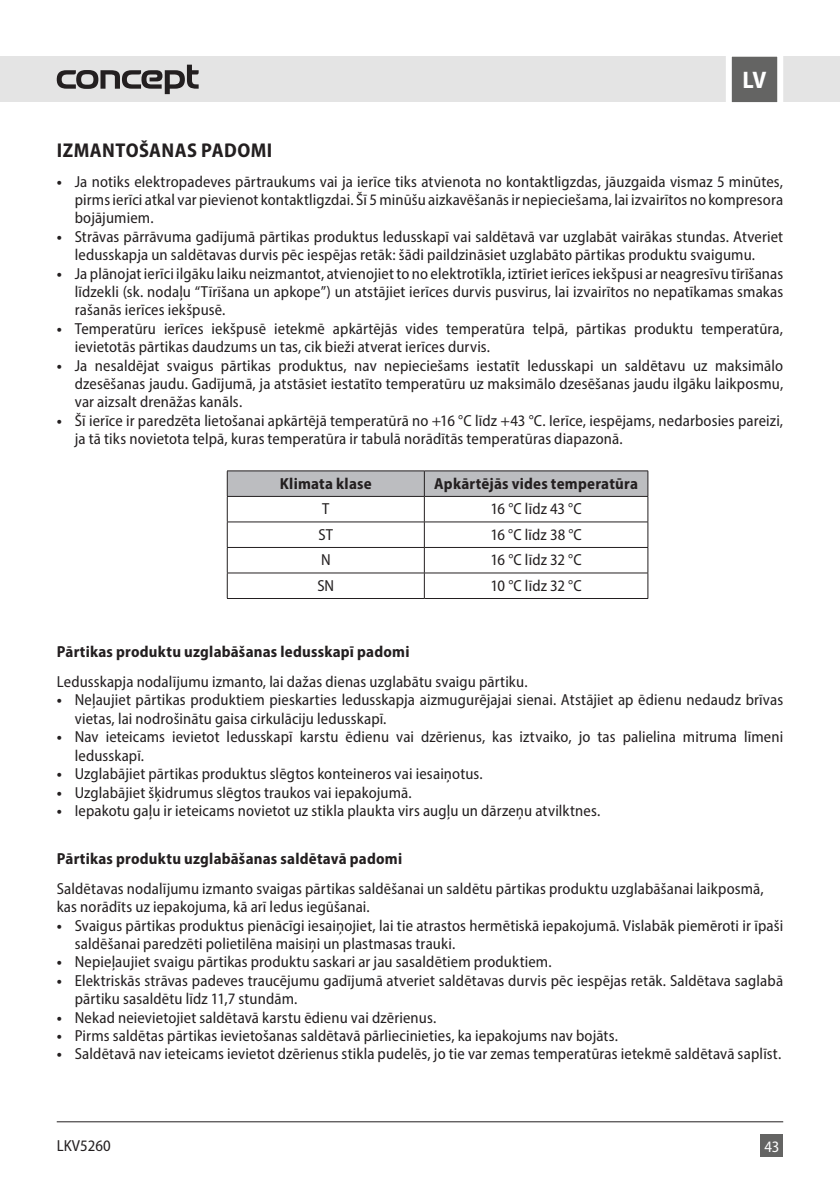
<style>
.page{position:relative;width:840px;height:1191px;background:#fff}
.page>*{position:absolute;margin:0;border:0;box-sizing:border-box;transform-origin:0 0}
.t1{font:700 semi-condensed 24px "Myriad Pro";color:#fff}
.Nadpis_moje_LV{font:700 semi-condensed 20px "Myriad Pro";letter-spacing:.02em;color:#231f20}
.Text{font:semi-condensed 16px/18.4px "Myriad Pro";letter-spacing:.01em;color:#231f20}
.Text-2{font:700 semi-condensed 16px "Myriad Pro";letter-spacing:.015em;color:#231f20}
.t2{font:semi-condensed 16px "Myriad Pro";color:#fff}
.s1{font-weight:700}
</style>
<div class="page">
<div style="left:0;top:57px;width:839px;height:45px;background:#e4e4e4"></div>
<div style="left:760px;top:1134px;width:22px;height:23px;background:#646463"></div>
<svg style="left:57px;top:65px;width:141px;height:29px"></svg>
<svg style="left:722px;top:56px;width:63px;height:47px;background:#909090"></svg>
<hr style="left:57px;top:1121px;width:725px;height:1px;background:#231f20">
<hr style="left:227px;top:470px;width:197px;height:1px;background:#231f20">
<hr style="left:424px;top:470px;width:223px;height:1px;background:#231f20">
<svg style="left:227px;top:471px;width:421px;height:127px"></svg>
<hr style="left:227px;top:598px;width:197px;height:1px;background:#231f20">
<hr style="left:424px;top:598px;width:223px;height:1px;background:#231f20">
<h1 class="t1" style="left:742px;top:65px;width:25px">LV</h1>
<p class="Nadpis_moje_LV" style="left:57px;top:137px;width:217px">IZMANTOŠANAS PADOMI</p>
<p class="Text" style="left:75px;top:172px;width:709px;text-align:justify;text-indent:-18px"><span class="s1">•</span> Ja notiks elektropadeves pārtraukums vai ja ierīce tiks atvienota no kontaktligzdas, jāuzgaida vismaz 5 minūtes, pirms ierīci atkal var pievienot kontaktligzdai. Šī 5 minūšu aizkavēšanās ir nepieciešama, lai izvairītos no kompresora bojājumiem.</p>
<p class="Text" style="left:75px;top:227px;width:709px;text-indent:-18px"><span class="s1">•</span> Strāvas pārrāvuma gadījumā pārtikas produktus ledusskapī vai saldētavā var uzglabāt vairākas stundas. Atveriet ledusskapja un saldētavas durvis pēc iespējas retāk: šādi paildzināsiet uzglabāto pārtikas produktu svaigumu.</p>
<p class="Text" style="left:75px;top:264px;width:709px;text-align:justify;text-indent:-18px"><span class="s1">•</span> Ja plānojat ierīci ilgāku laiku neizmantot, atvienojiet to no elektrotīkla, iztīriet ierīces iekšpusi ar neagresīvu tīrīšanas līdzekli (sk. nodaļu “Tīrīšana un apkope”) un atstājiet ierīces durvis pusvirus, lai izvairītos no nepatīkamas smakas rašanās ierīces iekšpusē.</p>
<p class="Text" style="left:75px;top:319px;width:709px;text-indent:-18px"><span class="s1">•</span> Temperatūru ierīces iekšpusē ietekmē apkārtējās vides temperatūra telpā, pārtikas produktu temperatūra, ievietotās pārtikas daudzums un tas, cik bieži atverat ierīces durvis.</p>
<p class="Text" style="left:75px;top:356px;width:709px;text-align:justify;text-indent:-18px"><span class="s1">•</span> Ja nesaldējat svaigus pārtikas produktus, nav nepieciešams iestatīt ledusskapi un saldētavu uz maksimālo dzesēšanas jaudu. Gadījumā, ja atstāsiet iestatīto temperatūru uz maksimālo dzesēšanas jaudu ilgāku laikposmu, var aizsalt drenāžas kanāls.</p>
<p class="Text" style="left:75px;top:411px;width:709px;text-indent:-18px"><span class="s1">•</span> Šī ierīce ir paredzēta lietošanai apkārtējā temperatūrā no +16 °C līdz +43 °C. Ierīce, iespējams, nedarbosies pareizi, ja tā tiks novietota telpā, kuras temperatūra ir tabulā norādītās temperatūras diapazonā.</p>
<p class="Text-2" style="left:280px;top:473px;width:93px">Klimata klase</p>
<p class="Text-2" style="left:434px;top:473px;width:205px">Apkārtējās vides temperatūra</p>
<p class="Text" style="left:322px;top:499px;width:9px">T</p>
<p class="Text" style="left:490px;top:499px;width:93px">16 °C līdz 43 °C</p>
<p class="Text" style="left:318px;top:525px;width:16px">ST</p>
<p class="Text" style="left:490px;top:525px;width:93px">16 °C līdz 38 °C</p>
<p class="Text" style="left:321px;top:550px;width:11px">N</p>
<p class="Text" style="left:490px;top:550px;width:93px">16 °C līdz 32 °C</p>
<p class="Text" style="left:317px;top:576px;width:18px">SN</p>
<p class="Text" style="left:490px;top:576px;width:93px">10 °C līdz 32 °C</p>
<p class="Text-2" style="left:57px;top:641px;width:354px">Pārtikas produktu uzglabāšanas ledusskapī padomi</p>
<p class="Text" style="left:57px;top:672px;width:472px">Ledusskapja nodalījumu izmanto, lai dažas dienas uzglabātu svaigu pārtiku.</p>
<p class="Text" style="left:75px;top:690px;width:709px;text-indent:-18px"><span class="s1">•</span> Neļaujiet pārtikas produktiem pieskarties ledusskapja aizmugurējajai sienai. Atstājiet ap ēdienu nedaudz brīvas vietas, lai nodrošinātu gaisa cirkulāciju ledusskapī.</p>
<p class="Text" style="left:75px;top:727px;width:709px;text-indent:-18px"><span class="s1">•</span> Nav ieteicams ievietot ledusskapī karstu ēdienu vai dzērienus, kas iztvaiko, jo tas palielina mitruma līmeni ledusskapī.</p>
<p class="Text" style="left:57px;top:764px;width:427px"><span class="s1">•</span> Uzglabājiet pārtikas produktus slēgtos konteineros vai iesaiņotus.</p>
<p class="Text" style="left:57px;top:782px;width:356px"><span class="s1">•</span> Uzglabājiet šķidrumus slēgtos traukos vai iepakojumā.</p>
<p class="Text" style="left:57px;top:801px;width:544px"><span class="s1">•</span> Iepakotu gaļu ir ieteicams novietot uz stikla plaukta virs augļu un dārzeņu atvilktnes.</p>
<p class="Text-2" style="left:57px;top:848px;width:347px">Pārtikas produktu uzglabāšanas saldētavā padomi</p>
<p class="Text" style="left:57px;top:879px;width:708px">Saldētavas nodalījumu izmanto svaigas pārtikas saldēšanai un saldētu pārtikas produktu uzglabāšanai laikposmā, kas norādīts uz iepakojuma, kā arī ledus iegūšanai.</p>
<p class="Text" style="left:75px;top:916px;width:709px;text-indent:-18px"><span class="s1">•</span> Svaigus pārtikas produktus pienācīgi iesaiņojiet, lai tie atrastos hermētiskā iepakojumā. Vislabāk piemēroti ir īpaši saldēšanai paredzēti polietilēna maisiņi un plastmasas trauki.</p>
<p class="Text" style="left:57px;top:952px;width:496px"><span class="s1">•</span> Nepieļaujiet svaigu pārtikas produktu saskari ar jau sasaldētiem produktiem.</p>
<p class="Text" style="left:75px;top:971px;width:709px;text-indent:-18px"><span class="s1">•</span> Elektriskās strāvas padeves traucējumu gadījumā atveriet saldētavas durvis pēc iespējas retāk. Saldētava saglabā pārtiku sasaldētu līdz 11,7 stundām.</p>
<p class="Text" style="left:57px;top:1008px;width:381px"><span class="s1">•</span> Nekad neievietojiet saldētavā karstu ēdienu vai dzērienus.</p>
<p class="Text" style="left:57px;top:1026px;width:562px"><span class="s1">•</span> Pirms saldētas pārtikas ievietošanas saldētavā pārliecinieties, ka iepakojums nav bojāts.</p>
<p class="Text" style="left:57px;top:1044px;width:725px"><span class="s1">•</span> Saldētavā nav ieteicams ievietot dzērienus stikla pudelēs, jo tie var zemas temperatūras ietekmē saldētavā saplīst.</p>
<p class="Text" style="left:57px;top:1135px;width:55px">LKV5260</p>
<p class="t2" style="left:764px;top:1136px;width:16px">43</p>
</div>
